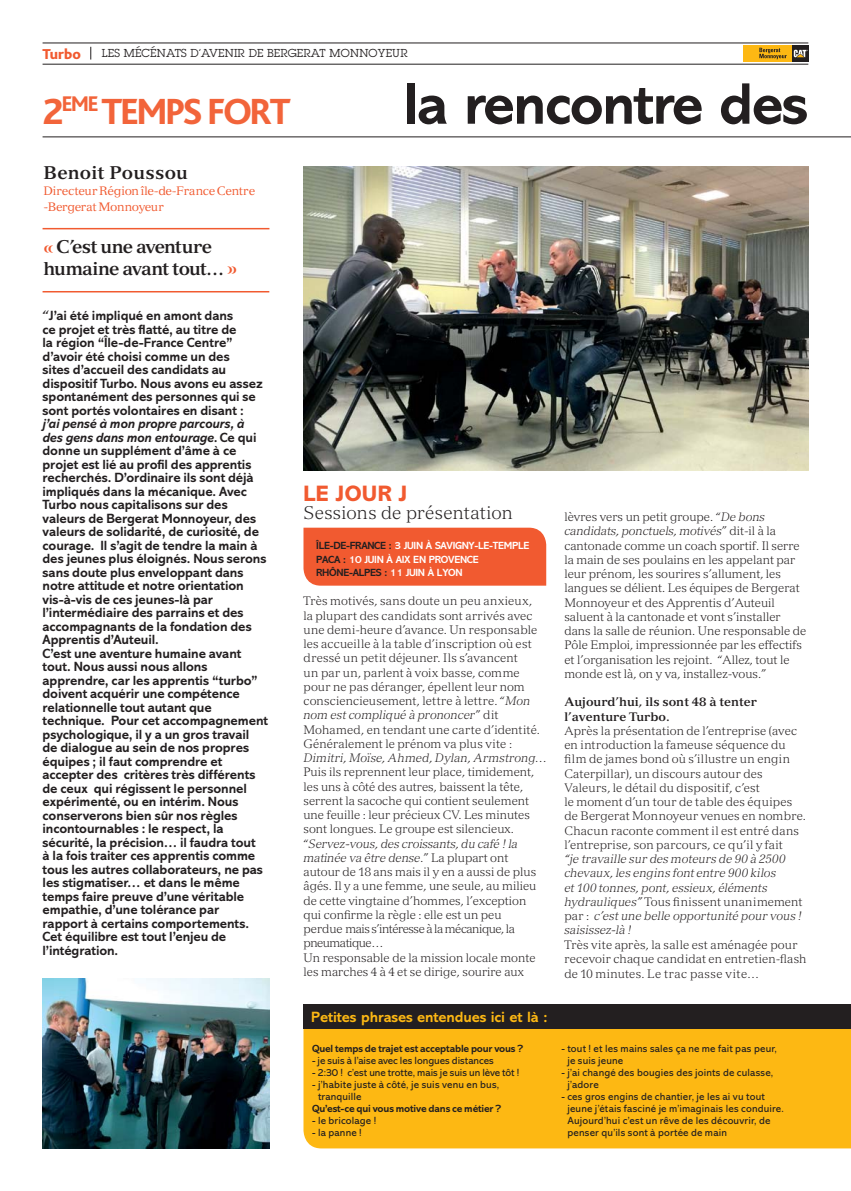
<style>
.page{position:relative;width:851px;height:1191px;background:#fff}
.page>*{position:absolute;margin:0;border:0;box-sizing:border-box;transform-origin:0 0}
.t1{font:700 59.1px "Abadi MT Std";letter-spacing:-.03em;color:#231f20}
.t2{font:800 38.1px "Bliss";letter-spacing:-.05em;color:#f2643a}
.t3{font:800 22.5px "Abadi MT Std";letter-spacing:.025em;color:#f15a30}
.t4{font:700 18px/21px "Versailles LT Std";letter-spacing:-.05em;color:#231f20}
.t5{font:300 18px "Versailles LT Std";letter-spacing:.015em;color:#231f20}
.t6{font:700 18px "Versailles LT Std";letter-spacing:.005em;color:#231f20}
.t7{font:700 15px "Abadi MT Std";letter-spacing:-.01em;color:#fdb813}
.t8{font:800 15px "Bliss";color:#f15a30}
.t9{font:700 13.5px/13.5px "Abadi MT Std";letter-spacing:-.01em;color:#231f20}
.t10{font:300 12px/14.2px "Versailles LT Std";color:#231f20}
.t11{font:italic 300 12px/14.2px "Versailles LT Std";letter-spacing:.01em;color:#231f20}
.t12{font:12px/15.8px "Versailles LT Std";letter-spacing:-.025em;color:#f15a30}
.t13{font:700 12px/14.2px "Versailles LT Std";color:#231f20}
.t14{font:11.25px "Lubalin Graph Std";letter-spacing:.02em;color:#231f20}
.t15{font:10.5px/12px "Abadi MT Std";letter-spacing:.015em;color:#231f20}
.t16{font:700 10.5px/13.5px "Abadi MT Std";letter-spacing:-.03em;color:#fff}
.t17{font:700 10.5px "Abadi MT Std";letter-spacing:-.015em;color:#231f20}
.t18{font:10.5px "Abadi MT Std";letter-spacing:-.005em;color:#231f20}
.s1{font-weight:900;font-size:15px;color:#f15a30}
.s2{font-family:"Versailles LT Std"}
.s3{font-style:italic}
.s4{color:#231f20}
.s5{font-style:normal}
</style>
<div class="page">
<div style="left:303px;top:1028px;width:547px;height:120px;background:#fdb813"></div>
<hr style="left:43px;top:43px;width:765px;height:1px;background:#231f20">
<hr style="left:43px;top:64px;width:765px;height:1px;background:#231f20">
<hr style="left:43px;top:137px;width:807px;height:1px;background:#231f20">
<svg style="left:90px;top:47px;width:1px;height:13px"></svg>
<div style="left:743px;top:45px;width:65px;height:17px;background:#fdb813"></div>
<svg style="left:792px;top:45px;width:16px;height:17px"></svg>
<svg style="left:793px;top:50px;width:14px;height:7px"></svg>
<svg style="left:759px;top:48px;width:27px;height:11px"></svg>
<img style="left:303px;top:166px;width:505px;height:304px">
<hr style="left:43px;top:228px;width:226px;height:1px;background:#f15a30">
<hr style="left:43px;top:291px;width:226px;height:1px;background:#f15a30">
<div style="left:303px;top:528px;width:243px;height:58px;background:#f15a30"></div>
<div style="left:303px;top:1004px;width:547px;height:24px;background:#231f20"></div>
<img style="left:43px;top:978px;width:226px;height:170px">
<p class="t8" style="left:43px;top:46px;width:40px">Turbo</p>
<p class="t14" style="left:102px;top:49px;width:307px">LES MÉCÉNATS D’AVENIR DE BERGERAT MONNOYEUR</p>
<h2 class="t2" style="left:43px;top:92px;width:250px">2<sup>EME</sup> TEMPS FORT</h2>
<h1 class="t1" style="left:403px;top:81px;width:406px">la rencontre des</h1>
<h3 class="t6" style="left:43px;top:166px;width:146px">Benoit Poussou</h3>
<p class="t12" style="left:43px;top:184px;width:213px">Directeur Région île-de-France Centre -Bergerat Monnoyeur</p>
<h3 class="t4" style="left:43px;top:238px;width:195px"><span class="s1">«</span> C’est une aventure humaine avant tout… <span class="s1">»</span></h3>
<p class="t9" style="left:43px;top:310px;width:222px"><span class="s2">“</span>J’ai été impliqué en amont dans<br>ce projet et très flatté, au titre de<br>la région “Île-de-France Centre” d’avoir été choisi comme un des<br>sites d’accueil des candidats au dispositif Turbo. Nous avons eu assez spontanément des personnes qui se sont portés volontaires en disant :</p>
<p class="t9" style="left:43px;top:418px;width:227px"><span class="s3">j’ai pensé à mon propre parcours, à<br>des gens dans mon entourage.</span> Ce qui donne un supplément d’âme à ce projet est lié au profil des apprentis recherchés. D’ordinaire ils sont déjà impliqués dans la mécanique. Avec Turbo nous capitalisons sur des valeurs de Bergerat Monnoyeur, des valeurs de solidarité, de curiosité, de courage. Il s’agit de tendre la main à des jeunes plus éloignés. Nous serons sans doute plus enveloppant dans notre attitude et notre orientation vis-à-vis de ces jeunes-là par l’intermédiaire des parrains et des accompagnants de la fondation des Apprentis d’Auteuil.<br>C’est une aventure humaine avant tout. Nous aussi nous allons apprendre, car les apprentis “turbo” doivent acquérir une compétence relationnelle tout autant que technique. Pour cet accompagnement psychologique, il y a un gros travail<br>de dialogue au sein de nos propres équipes ; il faut comprendre et accepter des critères très différents de ceux qui régissent le personnel expérimenté, ou en intérim. Nous conserverons bien sûr nos règles incontournables : le respect, la sécurité, la précision… il faudra tout<br>à la fois traiter ces apprentis comme tous les autres collaborateurs, ne pas les stigmatiser… et dans le même temps faire preuve d’une véritable empathie, d’une tolérance par rapport à certains comportements.<br>Cet équilibre est tout l’enjeu de l’intégration.</p>
<h3 class="t3" style="left:303px;top:480px;width:105px">LE JOUR J</h3>
<h3 class="t5" style="left:303px;top:506px;width:211px">Sessions de présentation</h3>
<p class="t16" style="left:316px;top:540px;width:215px"><span class="s4">ÎLE-DE-FRANCE :</span> 3 JUIN À SAVIGNY-LE-TEMPLE<br><span class="s4">PACA :</span> 10 JUIN À AIX EN PROVENCE<br><span class="s4">RHÔNE-ALPES :</span> 11 JUIN À LYON</p>
<p class="t10" style="left:303px;top:595px;width:238px">Très motivés, sans doute un peu anxieux, la plupart des candidats sont arrivés avec une demi-heure d’avance. Un responsable les accueille à la table d’inscription où est dressé un petit déjeuner. Ils s’avancent<br>un par un, parlent à voix basse, comme pour ne pas déranger, épellent leur nom consciencieusement, lettre à lettre. “<span class="s3">Mon nom est compliqué à prononcer</span>” dit Mohamed, en tendant une carte d’identité.<br>Généralement le prénom va plus vite :</p>
<p class="t11" style="left:303px;top:752px;width:245px">Dimitri, Moïse, Ahmed, Dylan, Armstrong…</p>
<p class="t10" style="left:303px;top:766px;width:234px">Puis ils reprennent leur place, timidement, les uns à côté des autres, baissent la tête, serrent la sacoche qui contient seulement une feuille : leur précieux CV. Les minutes sont longues. Le groupe est silencieux. “<span class="s3">Servez-vous, des croissants, du café ! la matinée va être dense.</span>” La plupart ont autour de 18 ans mais il y en a aussi de plus âgés. Il y a une femme, une seule, au milieu de cette vingtaine d’hommes, l’exception qui confirme la règle : elle est un peu perdue mais s’intéresse à la mécanique, la pneumatique…<br>Un responsable de la mission locale monte les marches 4 à 4 et se dirige, sourire aux</p>
<p class="t7" style="left:311px;top:1011px;width:237px">Petites phrases entendues ici et là :</p>
<p class="t17" style="left:312px;top:1044px;width:213px">Quel temps de trajet est acceptable pour vous ?</p>
<p class="t15" style="left:312px;top:1055px;width:183px">- je suis à l’aise avec les longues distances</p>
<p class="t18" style="left:312px;top:1068px;width:209px">- 2:30 ! c’est une trotte, mais je suis un lève tôt !</p>
<p class="t15" style="left:318px;top:1079px;width:183px;text-indent:-6px">- j’habite juste à côté, je suis venu en bus, tranquille</p>
<p class="t17" style="left:312px;top:1104px;width:191px">Qu’est-ce qui vous motive dans ce métier ?</p>
<p class="t15" style="left:312px;top:1115px;width:66px">- le bricolage !</p>
<p class="t15" style="left:312px;top:1127px;width:51px">- la panne !</p>
<p class="t10" style="left:564px;top:511px;width:243px">lèvres vers un petit groupe. “<span class="s3">De bons candidats, ponctuels, motivés</span>” dit-il à la cantonade comme un coach sportif. Il serre la main de ses poulains en les appelant par leur prénom, les sourires s’allument, les langues se délient. Les équipes de Bergerat Monnoyeur et des Apprentis d’Auteuil saluent à la cantonade et vont s’installer dans la salle de réunion. Une responsable de Pôle Emploi, impressionnée par les effectifs et l’organisation les rejoint. “Allez, tout le monde est là, on y va, installez-vous.”</p>
<p class="t13" style="left:564px;top:696px;width:194px">Aujourd’hui, ils sont 48 à tenter l’aventure Turbo.</p>
<p class="t10" style="left:564px;top:724px;width:243px">Après la présentation de l’entreprise (avec en introduction la fameuse séquence du film de james bond où s’illustre un engin Caterpillar), un discours autour des Valeurs, le détail du dispositif, c’est<br>le moment d’un tour de table des équipes de Bergerat Monnoyeur venues en nombre.<br>Chacun raconte comment il est entré dans l’entreprise, son parcours, ce qu’il y fait</p>
<p class="t11" style="left:564px;top:853px;width:239px">“je travaille sur des moteurs de 90 à 2500 chevaux, les engins font entre 900 kilos<br>et 100 tonnes, pont, essieux, éléments hydrauliques” <span class="s5">Tous finissent unanimement par :</span> c’est une belle opportunité pour vous ! saisissez-là !</p>
<p class="t10" style="left:564px;top:938px;width:244px">Très vite après, la salle est aménagée pour recevoir chaque candidat en entretien-flash de 10 minutes. Le trac passe vite…</p>
<p class="t15" style="left:567px;top:1043px;width:211px;text-indent:-6px">- tout ! et les mains sales ça ne me fait pas peur, je suis jeune</p>
<p class="t15" style="left:567px;top:1067px;width:207px;text-indent:-6px">- j’ai changé des bougies des joints de culasse, j’adore</p>
<p class="t15" style="left:567px;top:1091px;width:218px;text-indent:-6px">- ces gros engins de chantier, je les ai vu tout jeune j’étais fasciné je m’imaginais les conduire.<br>Aujourd’hui c’est un rêve de les découvrir, de penser qu’ils sont à portée de main</p>
</div>
